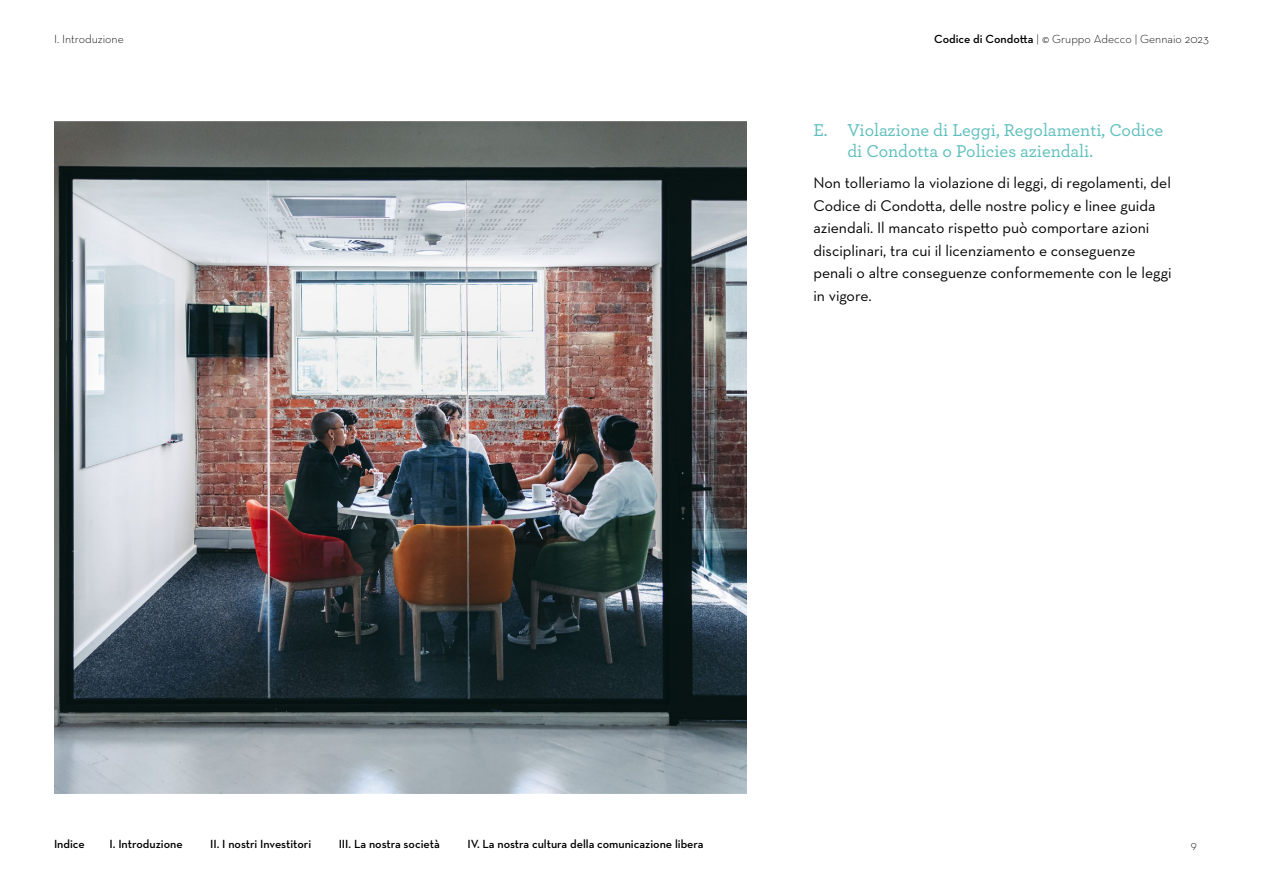
<style>
.page{position:relative;width:1263px;height:893px;background:#fff}
.page>*{position:absolute;margin:0;border:0;box-sizing:border-box;transform-origin:0 0}
.t1{font:500 18px/21.6px "Archer";color:#5ebfbc}
.t2{font:15.75px/22.5px "Neutraface Text";color:#000}
.t3{font:600 12px "Neutraface Text";color:#000}
.t4{font:300 12px "Neutraface Text";color:#000}
.s1{font-weight:600}
</style>
<div class="page">
<img style="left:54px;top:121px;width:692px;height:672px">
<p class="t4" style="left:54px;top:32px;width:71px">I. Introduzione</p>
<p class="t4" style="left:934px;top:32px;width:276px"><span class="s1">Codice di Condotta</span> | © Gruppo Adecco | Gennaio 2023</p>
<p class="t1" style="left:847px;top:118px;width:317px;text-indent:-34px">E. Violazione di Leggi, Regolamenti, Codice di Condotta o Policies aziendali.</p>
<p class="t2" style="left:813px;top:171px;width:360px">Non tolleriamo la violazione di leggi, di regolamenti, del Codice di Condotta, delle nostre policy e linee guida aziendali. Il mancato rispetto può comportare azioni disciplinari, tra cui il licenziamento e conseguenze penali o altre conseguenze conformemente con le leggi in vigore.</p>
<p class="t3" style="left:54px;top:837px;width:32px">Indice</p>
<p class="t3" style="left:110px;top:837px;width:75px">I. Introduzione</p>
<p class="t3" style="left:210px;top:837px;width:102px">II. I nostri Investitori</p>
<p class="t3" style="left:339px;top:837px;width:103px">III. La nostra società</p>
<p class="t3" style="left:467px;top:837px;width:238px">IV. La nostra cultura della comunicazione libera</p>
<p class="t4" style="left:1191px;top:837px;width:8px">9</p>
</div>
